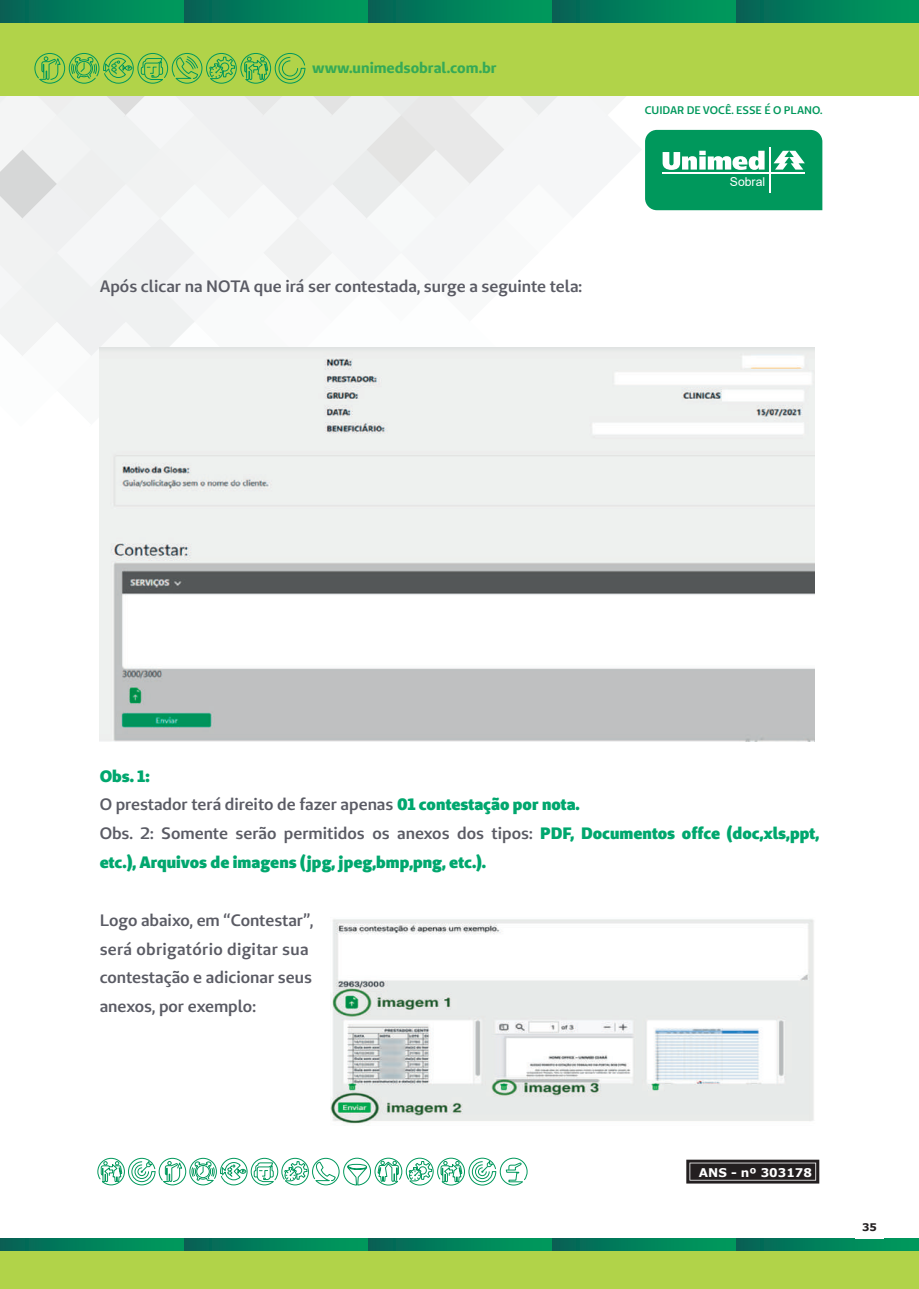
<style>
.page{position:relative;width:919px;height:1289px;background:#fff}
.page>*{position:absolute;margin:0;border:0;box-sizing:border-box;transform-origin:0 0}
.t1{font:900 16.5px/28.8px "Unimed Sans";color:#00a76e}
.t2{font:600 16.5px/28.8px "Unimed Sans";color:#5a5b64}
.t3{font:700 15px "Unimed Sans";color:rgb(0 152 92/.7)}
.t4{font:12.15px "Arial";color:#fff}
.t5{font:700 12px "Verdana";color:#fff}
.t6{font:600 10.95px "Unimed Sans";color:#00985c}
.t7{font:700 10.5px "Verdana";color:#231f20}
.s1{font-weight:600;color:#5a5b64}
</style>
<div class="page">
<svg style="left:686px;top:1159px;width:133px;height:24px;background:#393536"></svg>
<div style="left:0;top:1250px;width:918px;height:38px;background:#b1d349"></div>
<svg style="left:735px;top:1238px;width:183px;height:12px;background:#04825c"></svg>
<svg style="left:551px;top:1238px;width:184px;height:12px;background:#01805a"></svg>
<svg style="left:367px;top:1238px;width:184px;height:12px;background:#01805a"></svg>
<svg style="left:184px;top:1238px;width:183px;height:12px;background:#01805a"></svg>
<svg style="left:0;top:1238px;width:184px;height:12px;background:#01805a"></svg>
<div style="left:0;top:22px;width:918px;height:73px;background:#b1d349"></div>
<div style="left:735px;top:0;width:183px;height:22px;background:#00905c"></div>
<svg style="left:97px;top:1157px;width:431px;height:29px"></svg>
<svg style="left:0;top:0;width:824px;height:495px"></svg>
<img style="left:100px;top:348px;width:714px;height:393px">
<img style="left:330px;top:919px;width:484px;height:205px">
<p class="t3" style="left:312px;top:58px;width:186px">www.unimedsobral.com.br</p>
<p class="t2" style="left:100px;top:271px;width:484px">Após clicar na NOTA que irá ser contestada, surge a seguinte tela:</p>
<p class="t6" style="left:644px;top:103px;width:179px">CUIDAR DE VOCÊ. ESSE É O PLANO.</p>
<p class="t4" style="left:729px;top:173px;width:37px">Sobral</p>
<p class="t1" style="left:100px;top:761px;width:721px">Obs. 1:<br><span class="s1">O prestador terá direito de fazer apenas</span> 01 contestação por nota.<br><span class="s1">Obs. 2: Somente serão permitidos os anexos dos tipos:</span> PDF, Documentos offce (doc,xls,ppt, etc.), Arquivos de imagens (jpg, jpeg,bmp,png, etc.).</p>
<p class="t2" style="left:100px;top:905px;width:215px">Logo abaixo, em “Contestar”, será obrigatório digitar sua contestação e adicionar seus anexos, por exemplo:</p>
<p class="t5" style="left:698px;top:1163px;width:114px">ANS - nº 303178</p>
<p class="t7" style="left:862px;top:1219px;width:16px">35</p>
</div>
